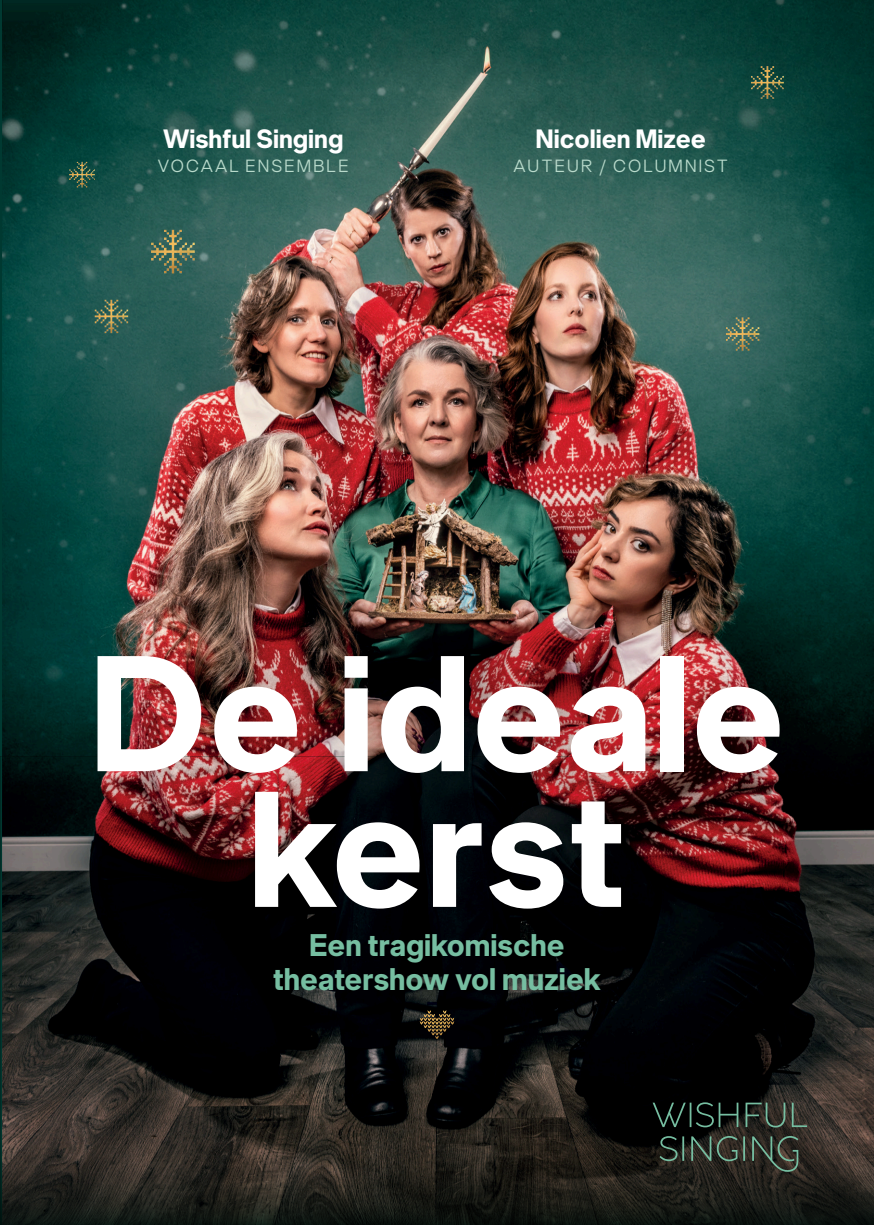
<style>
.page{position:relative;width:874px;height:1225px;background:#fff}
.page>*{position:absolute;margin:0;border:0;box-sizing:border-box;transform-origin:0 0}
.t1{font:176.6px/135.6px "neue Singular D Bold";letter-spacing:.005em;color:#fff;text-align:center}
.t2{font:33.6px/33.6px "neue Singular D Bold";color:#76bea1;text-align:center}
.t3{font:28.4px "neue Singular D Bold";color:#fff}
.t4{font:19px "neue Singular D Light";letter-spacing:.08em;color:#b9dacb}
</style>
<div class="page">
<img style="left:2px;top:0;width:871px;height:757px">
<img style="left:0;top:757px;width:873px;height:468px">
<svg style="left:642px;top:1102px;width:164px;height:69px;background:#282e27"></svg>
<img style="left:256px;top:573px;width:287px;height:289px">
<img style="left:437px;top:614px;width:213px;height:213px">
<img style="left:151px;top:230px;width:44px;height:43px">
<img style="left:95px;top:300px;width:33px;height:33px">
<img style="left:725px;top:317px;width:34px;height:34px">
<img style="left:69px;top:162px;width:26px;height:25px">
<img style="left:750px;top:66px;width:33px;height:33px">
<img style="left:419px;top:1010px;width:35px;height:18px">
<p class="t3" style="left:163px;top:129px;width:182px">Wishful Singing</p>
<p class="t4" style="left:157px;top:159px;width:192px">VOCAAL ENSEMBLE</p>
<p class="t3" style="left:535px;top:129px;width:172px">Nicolien Mizee</p>
<p class="t4" style="left:513px;top:159px;width:216px">AUTEUR / COLUMNIST</p>
<h1 class="t1" style="left:89px;top:662px;width:697px">De ideale kerst</h1>
<p class="t2" style="left:273px;top:931px;width:330px">Een tragikomische theatershow vol muziek</p>
</div>
